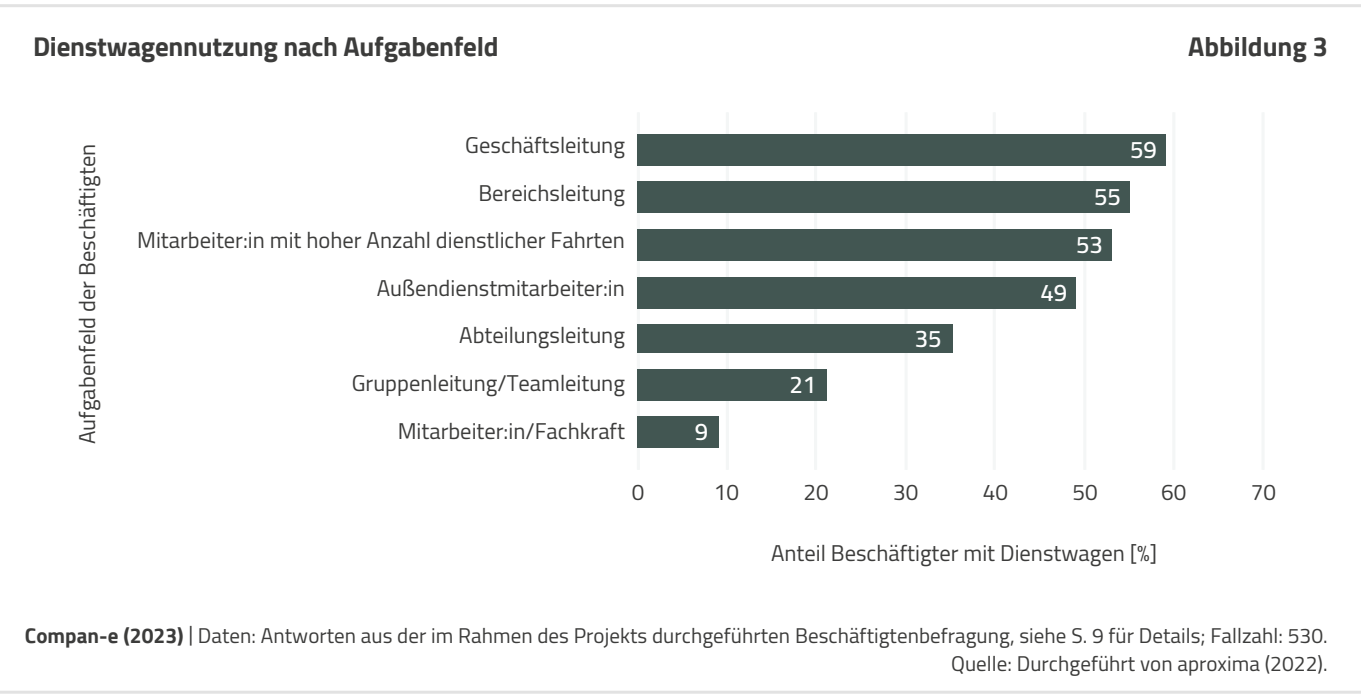
<style>
.page{position:relative;width:1361px;height:698px;background:#fff}
.page>*{position:absolute;margin:0;border:0;box-sizing:border-box;transform-origin:0 0}
.t1{font:700 27px "Cairo";letter-spacing:-.01em;color:#3c3c3b}
.t2{font:600 24px "Cairo";color:#fff}
.t3{font:22.5px "Cairo";color:#3c3c3b}
.t4{font:21px/27.9px "Cairo";letter-spacing:.005em;color:#3c3c3b;text-align:right}
.s1{font-weight:700}
</style>
<div class="page">
<hr style="left:0;top:4px;width:1361px;height:3px;background:#e2e2e2">
<hr style="left:0;top:690px;width:1361px;height:3px;background:#e2e2e2">
<hr style="left:637px;top:112px;width:3px;height:357px;background:#f4f6f6">
<hr style="left:726px;top:112px;width:3px;height:357px;background:#f4f6f6">
<hr style="left:814px;top:112px;width:3px;height:357px;background:#f4f6f6">
<hr style="left:904px;top:112px;width:3px;height:357px;background:#f4f6f6">
<hr style="left:992px;top:112px;width:4px;height:357px;background:#f4f6f6">
<hr style="left:1083px;top:112px;width:3px;height:357px;background:#f4f6f6">
<hr style="left:1172px;top:112px;width:3px;height:357px;background:#f4f6f6">
<hr style="left:1261px;top:112px;width:3px;height:357px;background:#f4f6f6">
<div style="left:638px;top:134px;width:528px;height:32px;background:#425652"></div>
<div style="left:638px;top:181px;width:492px;height:32px;background:#425652"></div>
<div style="left:638px;top:229px;width:474px;height:32px;background:#425652"></div>
<div style="left:638px;top:277px;width:438px;height:31px;background:#425652"></div>
<div style="left:638px;top:324px;width:315px;height:29px;background:#425652"></div>
<div style="left:638px;top:368px;width:189px;height:32px;background:#425652"></div>
<div style="left:638px;top:416px;width:81px;height:32px;background:#425652"></div>
<p class="t1" style="left:33px;top:31px;width:467px">Dienstwagennutzung nach Aufgabenfeld</p>
<p class="t1" style="left:1188px;top:31px;width:141px">Abbildung 3</p>
<p class="t3" style="left:68px;top:444px;width:301px;rotate:-90deg">Aufgabenfeld der Beschäftigten</p>
<p class="t3" style="left:465px;top:126px;width:161px">Geschäftsleitung</p>
<p class="t2" style="left:1130px;top:129px;width:28px">59</p>
<p class="t3" style="left:478px;top:174px;width:148px">Bereichsleitung</p>
<p class="t2" style="left:1094px;top:177px;width:28px">55</p>
<p class="t3" style="left:137px;top:221px;width:489px">Mitarbeiter:in mit hoher Anzahl dienstlicher Fahrten</p>
<p class="t2" style="left:1076px;top:224px;width:28px">53</p>
<p class="t3" style="left:377px;top:269px;width:250px">Außendienstmitarbeiter:in</p>
<p class="t2" style="left:1040px;top:272px;width:28px">49</p>
<p class="t3" style="left:459px;top:316px;width:167px">Abteilungsleitung</p>
<p class="t2" style="left:915px;top:318px;width:28px">35</p>
<p class="t3" style="left:352px;top:364px;width:275px">Gruppenleitung/Teamleitung</p>
<p class="t2" style="left:789px;top:363px;width:28px">21</p>
<p class="t3" style="left:398px;top:412px;width:229px">Mitarbeiter:in/Fachkraft</p>
<p class="t2" style="left:695px;top:411px;width:15px">9</p>
<p class="t3" style="left:632px;top:473px;width:14px">0</p>
<p class="t3" style="left:714px;top:473px;width:27px">10</p>
<p class="t3" style="left:803px;top:473px;width:27px">20</p>
<p class="t3" style="left:893px;top:473px;width:27px">30</p>
<p class="t3" style="left:983px;top:473px;width:27px">40</p>
<p class="t3" style="left:1072px;top:473px;width:27px">50</p>
<p class="t3" style="left:1161px;top:473px;width:27px">60</p>
<p class="t3" style="left:1251px;top:473px;width:27px">70</p>
<p class="t3" style="left:771px;top:533px;width:388px">Anteil Beschäftigter mit Dienstwagen [%]</p>
<p class="t4" style="left:25px;top:621px;width:1304px"><span class="s1">Compan-e (2023)</span> | Daten: Antworten aus der im Rahmen des Projekts durchgeführten Beschäftigtenbefragung, siehe S. 9 für Details; Fallzahl: 530.<br>Quelle: Durchgeführt von aproxima (2022).</p>
</div>
